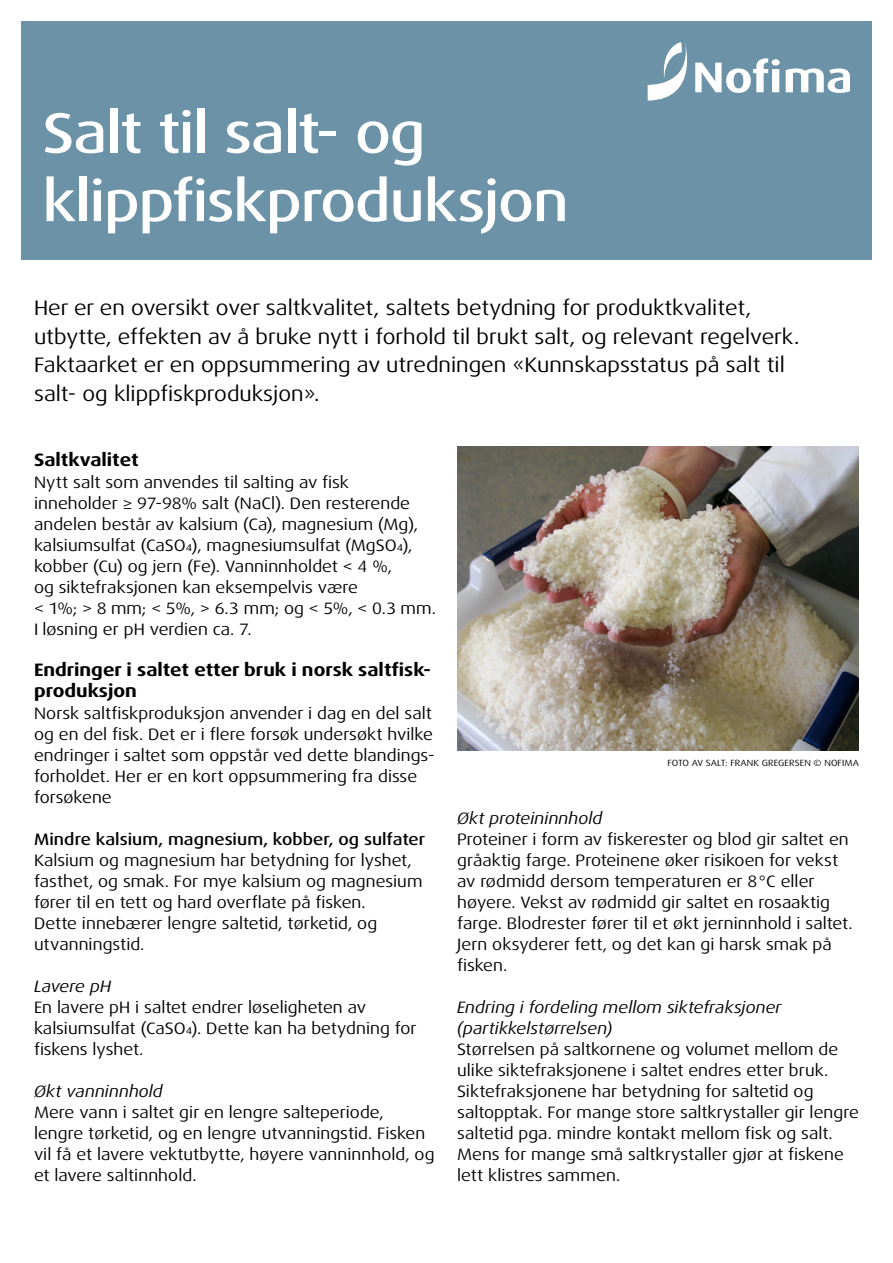
<style>
.page{position:relative;width:893px;height:1263px;background:#fff}
.page>*{position:absolute;margin:0;border:0;box-sizing:border-box;transform-origin:0 0}
.t1{font:500 expanded 57px/68.4px "Dax Pro";letter-spacing:-.015em;color:#fff}
.t2{font:expanded 21px/28.5px "Dax Pro";color:#000}
.t3{font:700 expanded 18px/21px "Dax Pro";color:#000}
.t4{font:expanded 16.5px/21px "Dax Pro";color:#000}
.t5{font:italic expanded 16.5px/21px "Dax Pro";color:#000}
.t6{font:500 expanded 16.5px "Dax Pro";letter-spacing:.005em;color:#000}
.t7{font:expanded 9px "Dax Pro";letter-spacing:.01em;color:#000}
</style>
<div class="page">
<div style="left:21px;top:21px;width:851px;height:238px;background:#6c92a7"></div>
<svg style="left:648px;top:42px;width:132px;height:59px"></svg>
<svg style="left:786px;top:68px;width:64px;height:25px"></svg>
<img style="left:457px;top:446px;width:402px;height:305px">
<h1 class="t1" style="left:43px;top:99px;width:528px">Salt til salt- og klippfiskproduksjon</h1>
<p class="t2" style="left:34px;top:294px;width:767px">Her er en oversikt over saltkvalitet, saltets betydning for produktkvalitet, utbytte, effekten av å bruke nytt i forhold til brukt salt, og relevant regelverk.<br>Faktaarket er en oppsummering av utredningen «Kunnskapsstatus på salt til salt- og klippfiskproduksjon».</p>
<p class="t3" style="left:34px;top:449px;width:106px">Saltkvalitet</p>
<p class="t4" style="left:34px;top:472px;width:403px">Nytt salt som anvendes til salting av fisk inneholder ≥ 97-98% salt (NaCl). Den resterende andelen består av kalsium (Ca), magnesium (Mg), kalsiumsulfat (CaSO4), magnesiumsulfat (MgSO4), kobber (Cu) og jern (Fe). Vanninnholdet &lt; 4 %,<br>og siktefraksjonen kan eksempelvis være<br>&lt; 1%; &gt; 8 mm; &lt; 5%, &gt; 6.3 mm; og &lt; 5%, &lt; 0.3 mm.<br>I løsning er pH verdien ca. 7.</p>
<p class="t3" style="left:34px;top:659px;width:398px">Endringer i saltet etter bruk i norsk saltfisk&shy;produksjon</p>
<p class="t4" style="left:34px;top:703px;width:402px">Norsk saltfiskproduksjon anvender i dag en del salt og en del fisk. Det er i flere forsøk undersøkt hvilke endringer i saltet som oppstår ved dette blandings&shy;forholdet. Her er en kort oppsummering fra disse forsøkene</p>
<p class="t6" style="left:34px;top:829px;width:393px">Mindre kalsium, magnesium, kobber, og sulfater</p>
<p class="t4" style="left:34px;top:850px;width:390px">Kalsium og magnesium har betydning for lyshet, fasthet, og smak. For mye kalsium og magnesium fører til en tett og hard overflate på fisken.<br>Dette innebærer lengre saltetid, tørketid, og utvanningstid.</p>
<p class="t5" style="left:34px;top:976px;width:79px">Lavere pH</p>
<p class="t4" style="left:34px;top:997px;width:384px">En lavere pH i saltet endrer løseligheten av kalsiumsulfat (CaSO4). Dette kan ha betydning for fiskens lyshet.</p>
<p class="t5" style="left:34px;top:1081px;width:130px">Økt vanninnhold</p>
<p class="t4" style="left:34px;top:1102px;width:402px">Mere vann i saltet gir en lengre salteperiode, lengre tørketid, og en lengre utvanningstid. Fisken vil få et lavere vektutbytte, høyere vanninnhold, og et lavere saltinnhold.</p>
<p class="t7" style="left:667px;top:757px;width:193px">FOTO AV SALT: FRANK GREGERSEN © NOFIMA</p>
<p class="t5" style="left:457px;top:808px;width:147px">Økt proteininnhold</p>
<p class="t4" style="left:457px;top:829px;width:397px">Proteiner i form av fiskerester og blod gir saltet en gråaktig farge. Proteinene øker risikoen for vekst av rødmidd dersom temperaturen er 8 °C eller høyere. Vekst av rødmidd gir saltet en rosaaktig farge. Blodrester fører til et økt jerninnhold i saltet.<br>Jern oksyderer fett, og det kan gi harsk smak på fisken.</p>
<p class="t5" style="left:457px;top:997px;width:326px">Endring i fordeling mellom siktefraksjoner (partikkelstørrelsen)</p>
<p class="t4" style="left:457px;top:1039px;width:403px">Størrelsen på saltkornene og volumet mellom de ulike siktefraksjonene i saltet endres etter bruk.<br>Siktefraksjonene har betydning for saltetid og saltopptak. For mange store saltkrystaller gir lengre saltetid pga. mindre kontakt mellom fisk og salt.<br>Mens for mange små saltkrystaller gjør at fiskene lett klistres sammen.</p>
</div>
